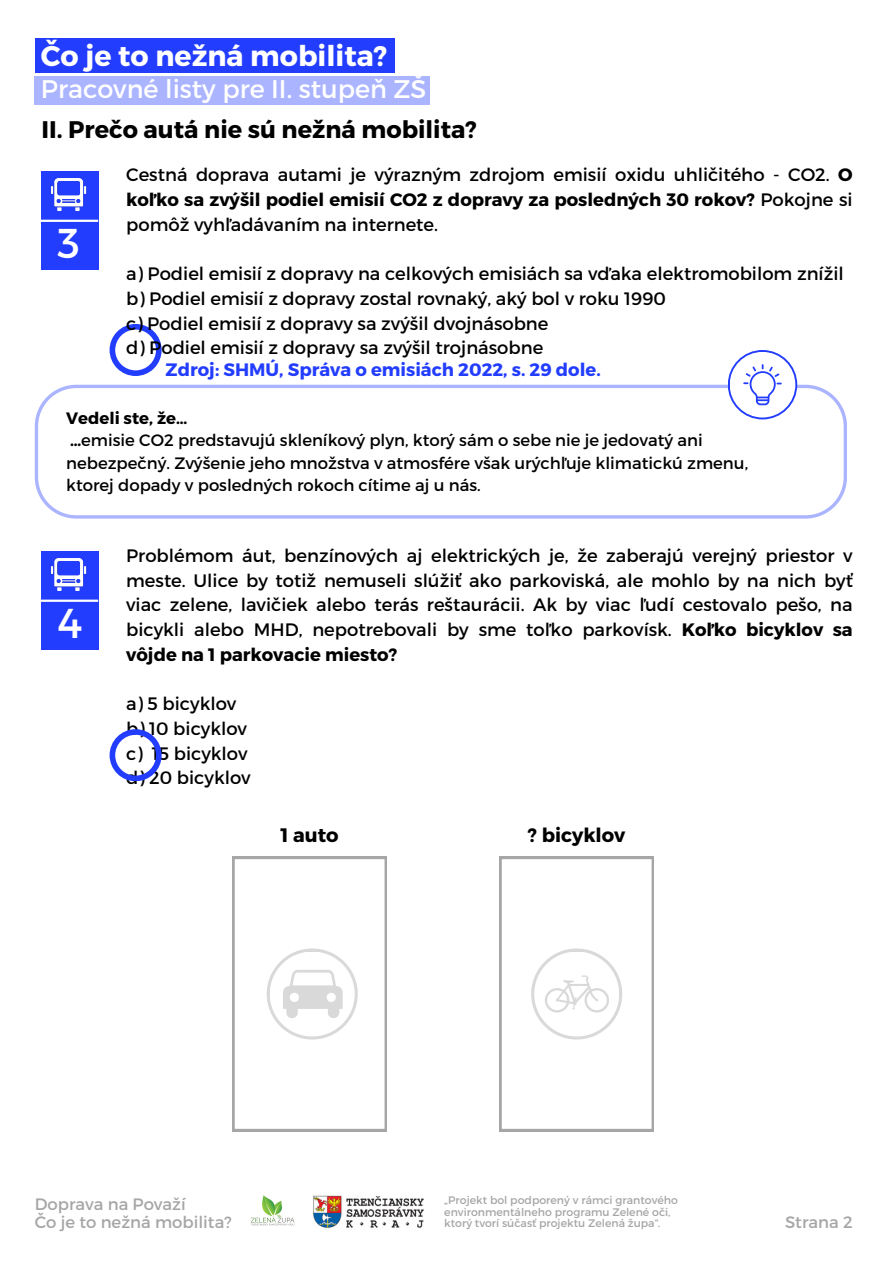
<style>
.page{position:relative;width:893px;height:1264px;background:#fff}
.page>*{position:absolute;margin:0;border:0;box-sizing:border-box;transform-origin:0 0}
.t1{font:41.7px "Montserrat";color:#fff}
.t2{font:700 28.5px "Montserrat";color:#fff}
.t3{font:25.5px "Montserrat";color:#fff}
.t4{font:700 24px "Montserrat";color:#000}
.t5{font:700 19.5px "Montserrat";color:#000}
.t6{font:18px/24.8px "Montserrat";color:#000;text-align:justify}
.t7{font:700 18px "Montserrat";color:#233dff}
.t8{font:16.5px/22.5px "Montserrat";color:#000}
.t9{font:16.5px "Montserrat";color:#a6a6a6}
.t10{font:700 16.5px "Montserrat";color:#000}
.t11{font:10.95px "Montserrat";color:#a6a6a6}
.s1{font-weight:700}
</style>
<div class="page">
<div style="left:35px;top:38px;width:359px;height:34px;background:#233dff"></div>
<div style="left:35px;top:76px;width:395px;height:28px;background:#aab4ff"></div>
<svg style="left:35px;top:385px;width:811px;height:133px"></svg>
<svg style="left:727px;top:350px;width:70px;height:69px"></svg>
<div style="left:729px;top:352px;width:66px;height:65px;background:#fff;border-radius:50%"></div>
<svg style="left:743px;top:364px;width:38px;height:41px"></svg>
<div style="left:41px;top:171px;width:57px;height:99px;background:#233dff"></div>
<hr style="left:41px;top:220px;width:57px;height:2px;background:#fff">
<img style="left:52px;top:178px;width:35px;height:33px">
<div style="left:41px;top:551px;width:57px;height:99px;background:#233dff"></div>
<hr style="left:41px;top:599px;width:57px;height:3px;background:#fff">
<img style="left:52px;top:558px;width:35px;height:33px">
<img style="left:251px;top:1195px;width:44px;height:31px">
<img style="left:313px;top:1195px;width:111px;height:34px">
<svg style="left:232px;top:856px;width:154px;height:275px"></svg>
<svg style="left:499px;top:856px;width:154px;height:275px"></svg>
<svg style="left:110px;top:324px;width:51px;height:52px"></svg>
<svg style="left:110px;top:729px;width:51px;height:52px"></svg>
<p class="t2" style="left:41px;top:37px;width:348px">Čo je to nežná mobilita?</p>
<p class="t3" style="left:41px;top:73px;width:387px">Pracovné listy pre II. stupeň ZŠ</p>
<p class="t4" style="left:42px;top:114px;width:437px">II. Prečo autá nie sú nežná mobilita?</p>
<p class="t1" style="left:57px;top:216px;width:24px">3</p>
<p class="t6" style="left:126px;top:161px;width:728px">Cestná doprava autami je výrazným zdrojom emisií oxidu uhličitého - CO2. <span class="s1">O koľko sa zvýšil podiel emisií CO2 z dopravy za posledných 30 rokov?</span> Pokojne si pomôž vyhľadávaním na internete.</p>
<p class="t6" style="left:126px;top:260px;width:719px">a) Podiel emisií z dopravy na celkových emisiách sa vďaka elektromobilom znížil</p>
<p class="t6" style="left:126px;top:285px;width:541px">b) Podiel emisií z dopravy zostal rovnaký, aký bol v roku 1990</p>
<p class="t6" style="left:126px;top:310px;width:424px">c) Podiel emisií z dopravy sa zvýšil dvojnásobne</p>
<p class="t6" style="left:126px;top:334px;width:418px">d) Podiel emisií z dopravy sa zvýšil trojnásobne</p>
<p class="t7" style="left:166px;top:358px;width:436px">Zdroj: SHMÚ, Správa o emisiách 2022, s. 29 dole.</p>
<p class="t10" style="left:66px;top:407px;width:122px">Vedeli ste, že…</p>
<p class="t8" style="left:66px;top:428px;width:683px"><span class="s1">…</span>emisie CO2 predstavujú skleníkový plyn, ktorý sám o sebe nie je jedovatý ani nebezpečný. Zvýšenie jeho množstva v atmosfére však urýchľuje klimatickú zmenu, ktorej dopady v posledných rokoch cítime aj u nás.</p>
<p class="t1" style="left:57px;top:596px;width:26px">4</p>
<p class="t6" style="left:126px;top:542px;width:728px">Problémom áut, benzínových aj elektrických je, že zaberajú verejný priestor v meste. Ulice by totiž nemuseli slúžiť ako parkoviská, ale mohlo by na nich byť viac zelene, lavičiek alebo terás reštaurácii. Ak by viac ľudí cestovalo pešo, na bicykli alebo MHD, nepotrebovali by sme toľko parkovísk. <span class="s1">Koľko bicyklov sa vôjde na 1 parkovacie miesto?</span></p>
<p class="t6" style="left:126px;top:690px;width:112px">a) 5 bicyklov</p>
<p class="t6" style="left:126px;top:715px;width:122px">b) 10 bicyklov</p>
<p class="t6" style="left:126px;top:740px;width:123px">c) 15 bicyklov</p>
<p class="t6" style="left:126px;top:764px;width:126px">d) 20 bicyklov</p>
<p class="t5" style="left:280px;top:822px;width:60px">1 auto</p>
<p class="t5" style="left:528px;top:822px;width:99px">? bicyklov</p>
<p class="t9" style="left:35px;top:1193px;width:153px">Doprava na Považí</p>
<p class="t9" style="left:35px;top:1211px;width:198px">Čo je to nežná mobilita?</p>
<p class="t11" style="left:444px;top:1192px;width:235px">„Projekt bol podporený v rámci grantového</p>
<p class="t11" style="left:444px;top:1204px;width:228px">environmentálneho programu Zelené oči,</p>
<p class="t11" style="left:444px;top:1216px;width:217px">ktorý tvorí súčasť projektu Zelená župa“.</p>
<p class="t9" style="left:785px;top:1211px;width:69px">Strana 2</p>
</div>
